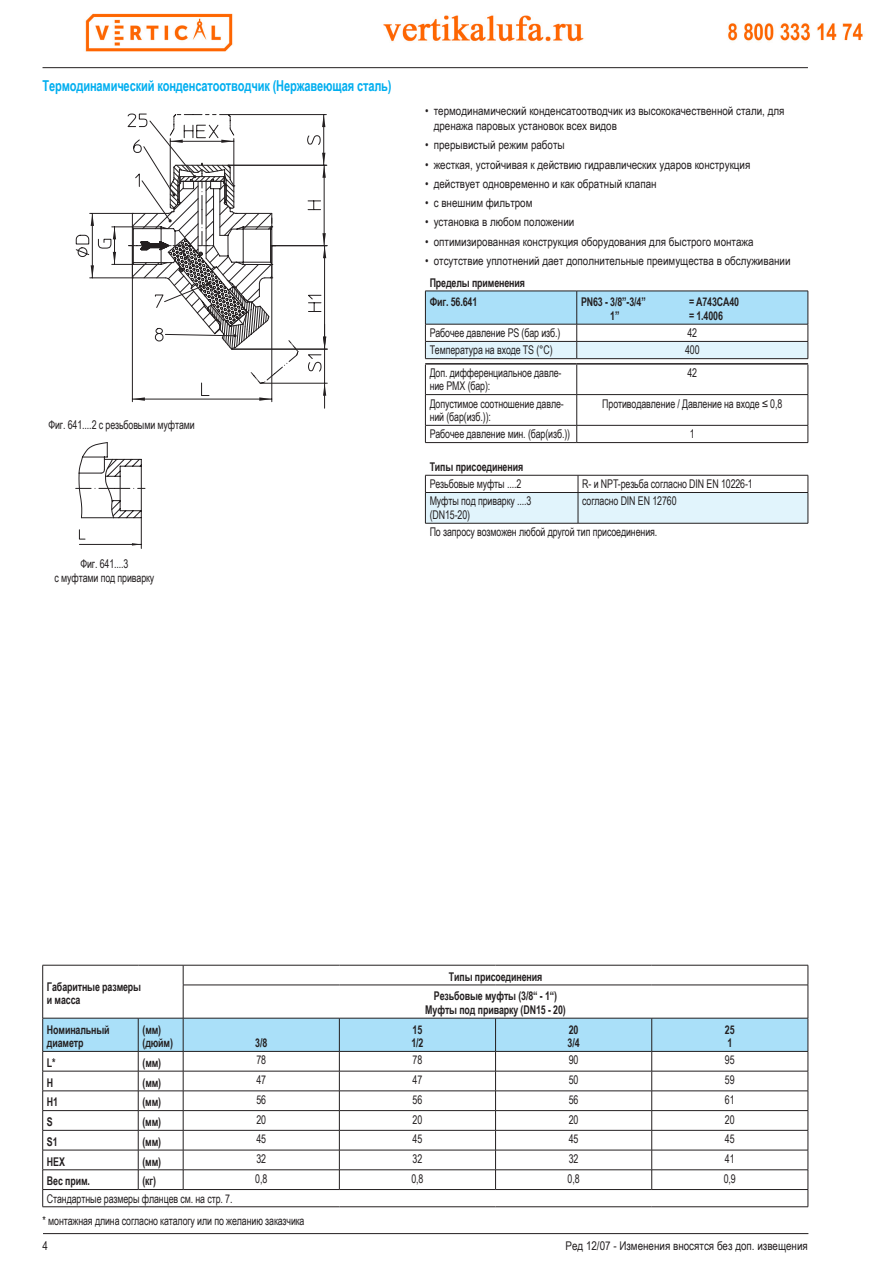
<style>
.page{position:relative;width:893px;height:1263px;background:#fff}
.page>*{position:absolute;margin:0;border:0;box-sizing:border-box;transform-origin:0 0}
.t1{font:700 15px "Arial Narrow";letter-spacing:-.01em;color:#00aeef;scale:.9 1}
.t2{font:12px/13.5px "Arial Narrow";letter-spacing:-.01em;color:#231f20;scale:.9 1}
.t3{font:12px/15px "Arial Narrow";letter-spacing:-.01em;color:#231f20}
.t4{font:700 12px/13.5px "Arial Narrow";letter-spacing:-.01em;color:#231f20;scale:.9 1}
</style>
<div class="page">
<svg style="left:76px;top:442px;width:69px;height:107px"></svg>
<svg style="left:76px;top:114px;width:252px;height:295px"></svg>
<hr style="left:43px;top:67px;width:765px;height:1px;background:#231f20">
<hr style="left:43px;top:1233px;width:765px;height:1px;background:#231f20">
<svg style="left:425px;top:291px;width:384px;height:68px"></svg>
<hr style="left:425px;top:358px;width:152px;height:1px;background:#231f20">
<hr style="left:577px;top:358px;width:231px;height:1px;background:#231f20">
<hr style="left:425px;top:363px;width:152px;height:2px;background:#231f20">
<hr style="left:577px;top:363px;width:231px;height:2px;background:#231f20">
<svg style="left:425px;top:365px;width:1px;height:29px"></svg>
<svg style="left:576px;top:365px;width:1px;height:29px"></svg>
<svg style="left:808px;top:365px;width:1px;height:29px"></svg>
<hr style="left:425px;top:394px;width:152px;height:1px;background:#231f20">
<hr style="left:425px;top:395px;width:1px;height:30px;background:#231f20">
<hr style="left:577px;top:394px;width:231px;height:1px;background:#231f20">
<hr style="left:576px;top:395px;width:1px;height:30px;background:#231f20">
<hr style="left:808px;top:395px;width:1px;height:30px;background:#231f20">
<hr style="left:425px;top:425px;width:152px;height:1px;background:#231f20">
<svg style="left:425px;top:425px;width:1px;height:17px"></svg>
<hr style="left:577px;top:425px;width:231px;height:1px;background:#231f20">
<svg style="left:576px;top:425px;width:1px;height:17px"></svg>
<svg style="left:808px;top:425px;width:1px;height:17px"></svg>
<hr style="left:425px;top:442px;width:152px;height:1px;background:#231f20">
<hr style="left:577px;top:442px;width:231px;height:1px;background:#231f20">
<svg style="left:425px;top:475px;width:384px;height:48px"></svg>
<hr style="left:425px;top:492px;width:153px;height:1px;background:#231f20">
<hr style="left:425px;top:493px;width:1px;height:30px;background:#231f20">
<hr style="left:578px;top:492px;width:230px;height:1px;background:#231f20">
<hr style="left:578px;top:493px;width:1px;height:30px;background:#231f20">
<hr style="left:808px;top:493px;width:1px;height:30px;background:#231f20">
<hr style="left:425px;top:523px;width:153px;height:1px;background:#231f20">
<hr style="left:578px;top:523px;width:230px;height:1px;background:#231f20">
<hr style="left:43px;top:965px;width:95px;height:1px;background:#231f20">
<hr style="left:138px;top:965px;width:45px;height:1px;background:#231f20">
<hr style="left:183px;top:965px;width:156px;height:1px;background:#231f20">
<hr style="left:339px;top:965px;width:157px;height:1px;background:#231f20">
<hr style="left:496px;top:965px;width:156px;height:1px;background:#231f20">
<hr style="left:652px;top:965px;width:156px;height:1px;background:#231f20">
<hr style="left:183px;top:985px;width:156px;height:1px;background:#231f20">
<hr style="left:339px;top:985px;width:157px;height:1px;background:#231f20">
<hr style="left:496px;top:985px;width:156px;height:1px;background:#231f20">
<hr style="left:652px;top:985px;width:156px;height:1px;background:#231f20">
<svg style="left:42px;top:965px;width:1px;height:20px"></svg>
<svg style="left:183px;top:965px;width:1px;height:20px"></svg>
<svg style="left:808px;top:965px;width:1px;height:20px"></svg>
<hr style="left:42px;top:985px;width:1px;height:33px;background:#231f20">
<hr style="left:183px;top:985px;width:1px;height:33px;background:#231f20">
<hr style="left:808px;top:985px;width:1px;height:33px;background:#231f20">
<svg style="left:42px;top:1018px;width:767px;height:188px"></svg>
<hr style="left:43px;top:1206px;width:95px;height:1px;background:#231f20">
<hr style="left:138px;top:1206px;width:45px;height:1px;background:#231f20">
<hr style="left:183px;top:1206px;width:156px;height:1px;background:#231f20">
<hr style="left:339px;top:1206px;width:157px;height:1px;background:#231f20">
<hr style="left:496px;top:1206px;width:156px;height:1px;background:#231f20">
<hr style="left:652px;top:1206px;width:156px;height:1px;background:#231f20">
<img style="left:85px;top:13px;width:778px;height:39px">
<p class="t1" style="left:43px;top:74px;width:389px">Термодинамический конденсатоотводчик (Нержавеющая сталь)</p>
<p class="t2" style="left:49px;top:417px;width:164px">Фиг. 641....2 с резьбовыми муфтами</p>
<p class="t2" style="left:55px;top:557px;width:112px;text-align:center">Фиг. 641....3<br>с муфтами под приварку</p>
<p class="t3" style="left:434px;top:103px;width:352px;text-indent:-9px">• термодинамический конденсатоотводчик из высококачественной стали, для дренажа паровых установок всех видов</p>
<p class="t3" style="left:425px;top:137px;width:141px">• прерывистый режим работы</p>
<p class="t3" style="left:425px;top:156px;width:327px">• жесткая, устойчивая к действию гидравлических ударов конструкция</p>
<p class="t3" style="left:425px;top:176px;width:233px">• действует одновременно и как обратный клапан</p>
<p class="t3" style="left:425px;top:195px;width:109px">• с внешним фильтром</p>
<p class="t3" style="left:425px;top:214px;width:151px">• установка в любом положении</p>
<p class="t3" style="left:425px;top:233px;width:330px">• оптимизированная конструкция оборудования для быстрого монтажа</p>
<p class="t3" style="left:425px;top:253px;width:367px">• oтсутствие уплотнений дает дополнительные преимущества в обслуживании</p>
<p class="t4" style="left:430px;top:272px;width:107px;line-height:19.8px">Пределы применения<br>Фиг. 56.641</p>
<p class="t4" style="left:581px;top:295px;width:74px">PN63 - 3/8”-3/4”</p>
<p class="t4" style="left:689px;top:295px;width:57px">= A743CA40</p>
<p class="t4" style="left:610px;top:308px;width:12px">1”</p>
<p class="t4" style="left:689px;top:308px;width:39px">= 1.4006</p>
<p class="t2" style="left:430px;top:326px;width:147px">Рабочее давление PS (бар изб.)</p>
<p class="t2" style="left:687px;top:326px;width:12px">42</p>
<p class="t2" style="left:430px;top:343px;width:138px">Температура на входе TS (°C)</p>
<p class="t2" style="left:685px;top:343px;width:18px">400</p>
<p class="t2" style="left:430px;top:365px;width:148px">Доп. дифференциальное давле&shy;ние PMX (бар):</p>
<p class="t2" style="left:687px;top:365px;width:12px">42</p>
<p class="t2" style="left:430px;top:396px;width:151px">Допустимое соотношение давле&shy;ний (бар(изб.)):</p>
<p class="t2" style="left:602px;top:396px;width:202px">Противодавление / Давление на входе ≤ 0,8</p>
<p class="t2" style="left:430px;top:427px;width:158px">Рабочее давление мин. (бар(изб.))</p>
<p class="t2" style="left:690px;top:427px;width:7px">1</p>
<p class="t4" style="left:430px;top:459px;width:105px">Типы присоединения</p>
<p class="t2" style="left:430px;top:477px;width:103px">Резьбовые муфты ....2</p>
<p class="t2" style="left:582px;top:477px;width:191px">R- и NPT-резьба согласно DIN EN 10226-1</p>
<p class="t2" style="left:430px;top:494px;width:115px">Муфты под приварку ....3 (DN15-20)</p>
<p class="t2" style="left:582px;top:494px;width:106px">согласно DIN EN 12760</p>
<p class="t2" style="left:430px;top:525px;width:254px">По запросу возможен любой другой тип присоединения.</p>
<p class="t4" style="left:47px;top:979px;width:106px">Габаритные размеры и масса</p>
<p class="t4" style="left:434px;top:966px;width:138px;line-height:19.8px;text-align:center">Типы присоединения<br>Резьбовые муфты (3/8“ - 1“)</p>
<p class="t4" style="left:425px;top:1002px;width:158px">Муфты под приварку (DN15 - 20)</p>
<p class="t4" style="left:47px;top:1022px;width:71px">Номинальный диаметр</p>
<p class="t4" style="left:142px;top:1022px;width:35px">(мм) (дюйм)</p>
<p class="t4" style="left:411px;top:1022px;width:15px">15<br>1/2</p>
<p class="t4" style="left:568px;top:1022px;width:15px">20<br>3/4</p>
<p class="t4" style="left:725px;top:1022px;width:12px">25<br>1</p>
<p class="t4" style="left:255px;top:1035px;width:15px">3/8</p>
<p class="t4" style="left:47px;top:1055px;width:11px">L*</p>
<p class="t4" style="left:142px;top:1055px;width:22px">(мм)</p>
<p class="t2" style="left:256px;top:1053px;width:12px">78</p>
<p class="t2" style="left:413px;top:1053px;width:12px">78</p>
<p class="t2" style="left:569px;top:1053px;width:12px">90</p>
<p class="t2" style="left:725px;top:1053px;width:12px">95</p>
<p class="t4" style="left:47px;top:1075px;width:9px">H</p>
<p class="t4" style="left:142px;top:1075px;width:22px">(мм)</p>
<p class="t2" style="left:256px;top:1073px;width:12px">47</p>
<p class="t2" style="left:413px;top:1073px;width:12px">47</p>
<p class="t2" style="left:569px;top:1073px;width:12px">50</p>
<p class="t2" style="left:725px;top:1073px;width:12px">59</p>
<p class="t4" style="left:47px;top:1095px;width:14px">H1</p>
<p class="t4" style="left:142px;top:1095px;width:22px">(мм)</p>
<p class="t2" style="left:256px;top:1092px;width:12px">56</p>
<p class="t2" style="left:413px;top:1092px;width:12px">56</p>
<p class="t2" style="left:569px;top:1092px;width:12px">56</p>
<p class="t2" style="left:725px;top:1092px;width:12px">61</p>
<p class="t4" style="left:47px;top:1114px;width:8px">S</p>
<p class="t4" style="left:142px;top:1114px;width:22px">(мм)</p>
<p class="t2" style="left:256px;top:1112px;width:12px">20</p>
<p class="t2" style="left:413px;top:1112px;width:12px">20</p>
<p class="t2" style="left:569px;top:1112px;width:12px">20</p>
<p class="t2" style="left:725px;top:1112px;width:12px">20</p>
<p class="t4" style="left:47px;top:1134px;width:13px">S1</p>
<p class="t4" style="left:142px;top:1134px;width:22px">(мм)</p>
<p class="t2" style="left:256px;top:1132px;width:12px">45</p>
<p class="t2" style="left:413px;top:1132px;width:12px">45</p>
<p class="t2" style="left:569px;top:1132px;width:12px">45</p>
<p class="t2" style="left:725px;top:1132px;width:12px">45</p>
<p class="t4" style="left:47px;top:1154px;width:21px">HEX</p>
<p class="t4" style="left:142px;top:1154px;width:22px">(мм)</p>
<p class="t2" style="left:256px;top:1151px;width:12px">32</p>
<p class="t2" style="left:413px;top:1151px;width:12px">32</p>
<p class="t2" style="left:569px;top:1151px;width:12px">32</p>
<p class="t2" style="left:725px;top:1151px;width:12px">41</p>
<p class="t4" style="left:47px;top:1174px;width:49px">Вес прим.</p>
<p class="t4" style="left:142px;top:1174px;width:17px">(кг)</p>
<p class="t2" style="left:255px;top:1171px;width:15px">0,8</p>
<p class="t2" style="left:411px;top:1171px;width:15px">0,8</p>
<p class="t2" style="left:568px;top:1171px;width:15px">0,8</p>
<p class="t2" style="left:724px;top:1171px;width:15px">0,9</p>
<p class="t2" style="left:43px;top:1187px;width:293px;line-height:22.2px;text-indent:4px">Cтандартные размеры фланцев см. на стр. 7.<br>* монтажная длина согласно каталогу или по желанию заказчика</p>
<p class="t3" style="left:565px;top:1238px;width:244px">Ред 12/07 - Изменения вносятся без доп. извещения</p>
</div>
